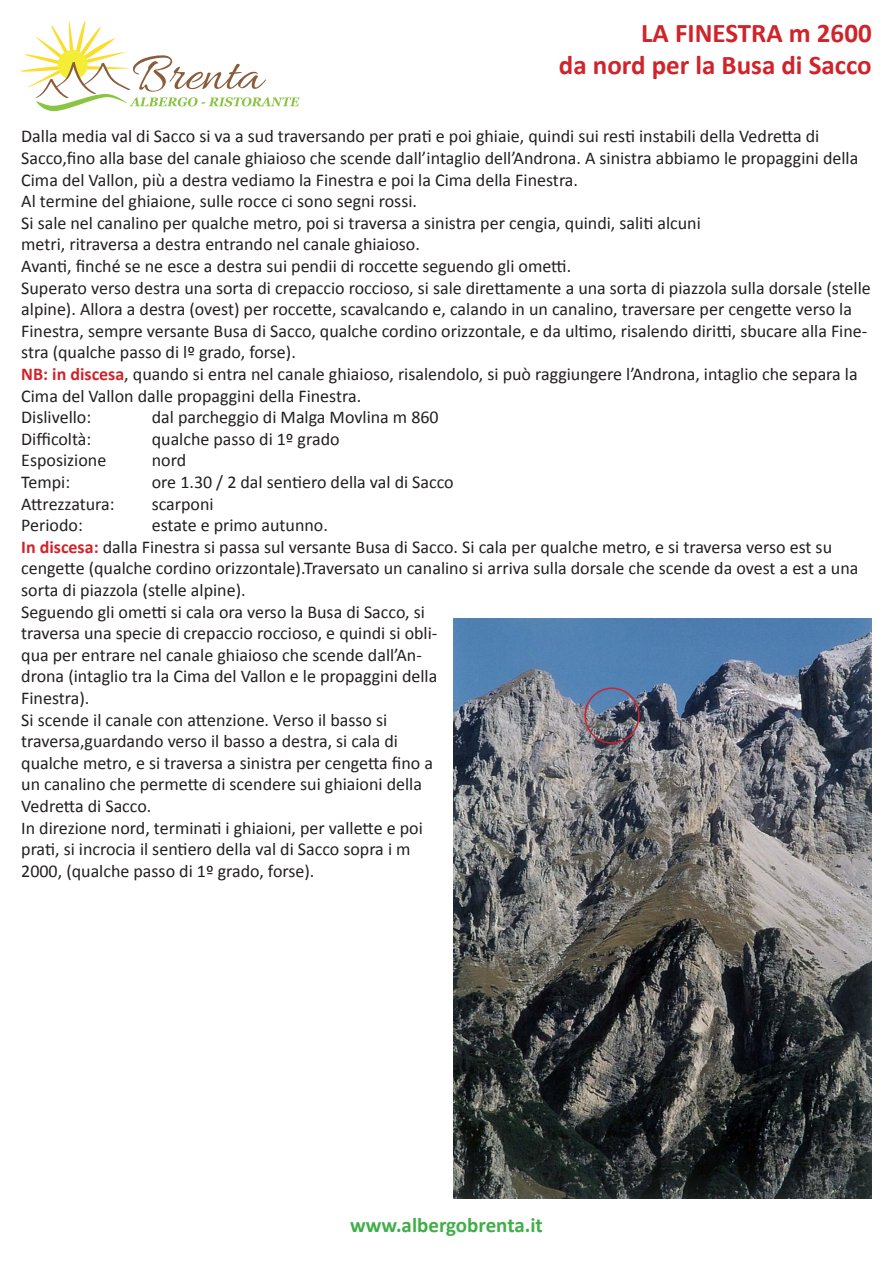
<style>
.page{position:relative;width:893px;height:1263px;background:#fff}
.page>*{position:absolute;margin:0;border:0;box-sizing:border-box;transform-origin:0 0}
.t1{font:700 27px/32.4px "Calibri";color:#d1232a;text-align:right}
.t2{font:700 21px "Calibri";color:#40ae49}
.t3{font:18px/21.6px "Calibri";color:#231f20}
.s1{font-weight:700;color:#d1232a}
</style>
<div class="page">
<svg style="left:21px;top:21px;width:278px;height:90px"></svg>
<img style="left:453px;top:619px;width:419px;height:580px">
<div style="left:584px;top:687px;width:56px;height:57px;border:2px solid #d1232a;border-radius:50%"></div>
<h1 class="t1" style="left:559px;top:16px;width:314px">LA FINESTRA m 2600<br>da nord per la Busa di Sacco</h1>
<p class="t3" style="left:21px;top:126px;width:851px">Dalla media val di Sacco si va a sud traversando per prati e poi ghiaie, quindi sui resti instabili della Vedretta di Sacco,fino alla base del canale ghiaioso che scende dall’intaglio dell’Androna. A sinistra abbiamo le propaggini della Cima del Vallon, più a destra vediamo la Finestra e poi la Cima della Finestra.<br>Al termine del ghiaione, sulle rocce ci sono segni rossi.<br>Si sale nel canalino per qualche metro, poi si traversa a sinistra per cengia, quindi, saliti alcuni<br>metri, ritraversa a destra entrando nel canale ghiaioso.<br>Avanti, finché se ne esce a destra sui pendii di roccette seguendo gli ometti.<br>Superato verso destra una sorta di crepaccio roccioso, si sale direttamente a una sorta di piazzola sulla dorsale (stelle alpine). Allora a destra (ovest) per roccette, scavalcando e, calando in un canalino, traversare per cengette verso la Finestra, sempre versante Busa di Sacco, qualche cordino orizzontale, e da ultimo, risalendo diritti, sbucare alla Fine&shy;stra (qualche passo di lº grado, forse).<br><span class="s1">NB: in discesa</span>, quando si entra nel canale ghiaioso, risalendolo, si può raggiungere l’Androna, intaglio che separa la Cima del Vallon dalle propaggini della Finestra.<br>Dislivello:</p>
<p class="t3" style="left:152px;top:406px;width:288px">dal parcheggio di Malga Movlina m 860</p>
<p class="t3" style="left:21px;top:428px;width:72px">Difficoltà:</p>
<p class="t3" style="left:152px;top:428px;width:189px">qualche passo di 1º grado</p>
<p class="t3" style="left:21px;top:450px;width:87px">Esposizione</p>
<p class="t3" style="left:152px;top:450px;width:36px">nord</p>
<p class="t3" style="left:21px;top:471px;width:50px">Tempi:</p>
<p class="t3" style="left:152px;top:471px;width:304px">ore 1.30 / 2 dal sentiero della val di Sacco</p>
<p class="t3" style="left:21px;top:493px;width:95px">Attrezzatura:</p>
<p class="t3" style="left:152px;top:493px;width:63px">scarponi</p>
<p class="t3" style="left:21px;top:514px;width:63px">Periodo:</p>
<p class="t3" style="left:21px;top:514px;width:839px;text-indent:131px">estate e primo autunno.<br><span class="s1">In discesa:</span> dalla Finestra si passa sul versante Busa di Sacco. Si cala per qualche metro, e si traversa verso est su cengette (qualche cordino orizzontale).Traversato un canalino si arriva sulla dorsale che scende da ovest a est a una sorta di piazzola (stelle alpine).<br>Seguendo gli ometti si cala ora verso la Busa di Sacco, si<br>traversa una specie di crepaccio roccioso, e quindi si obli-<br>qua per entrare nel canale ghiaioso che scende dall’An-<br>drona (intaglio tra la Cima del Vallon e le propaggini della<br>Finestra).<br>Si scende il canale con attenzione. Verso il basso si<br>traversa,guardando verso il basso a destra, si cala di<br>qualche metro, e si traversa a sinistra per cengetta fino a<br>un canalino che permette di scendere sui ghiaioni della<br>Vedretta di Sacco.<br>In direzione nord, terminati i ghiaioni, per vallette e poi<br>prati, si incrocia il sentiero della val di Sacco sopra i m<br>2000, (qualche passo di 1º grado, forse).</p>
<p class="t2" style="left:350px;top:1211px;width:194px">www.albergobrenta.it</p>
</div>
